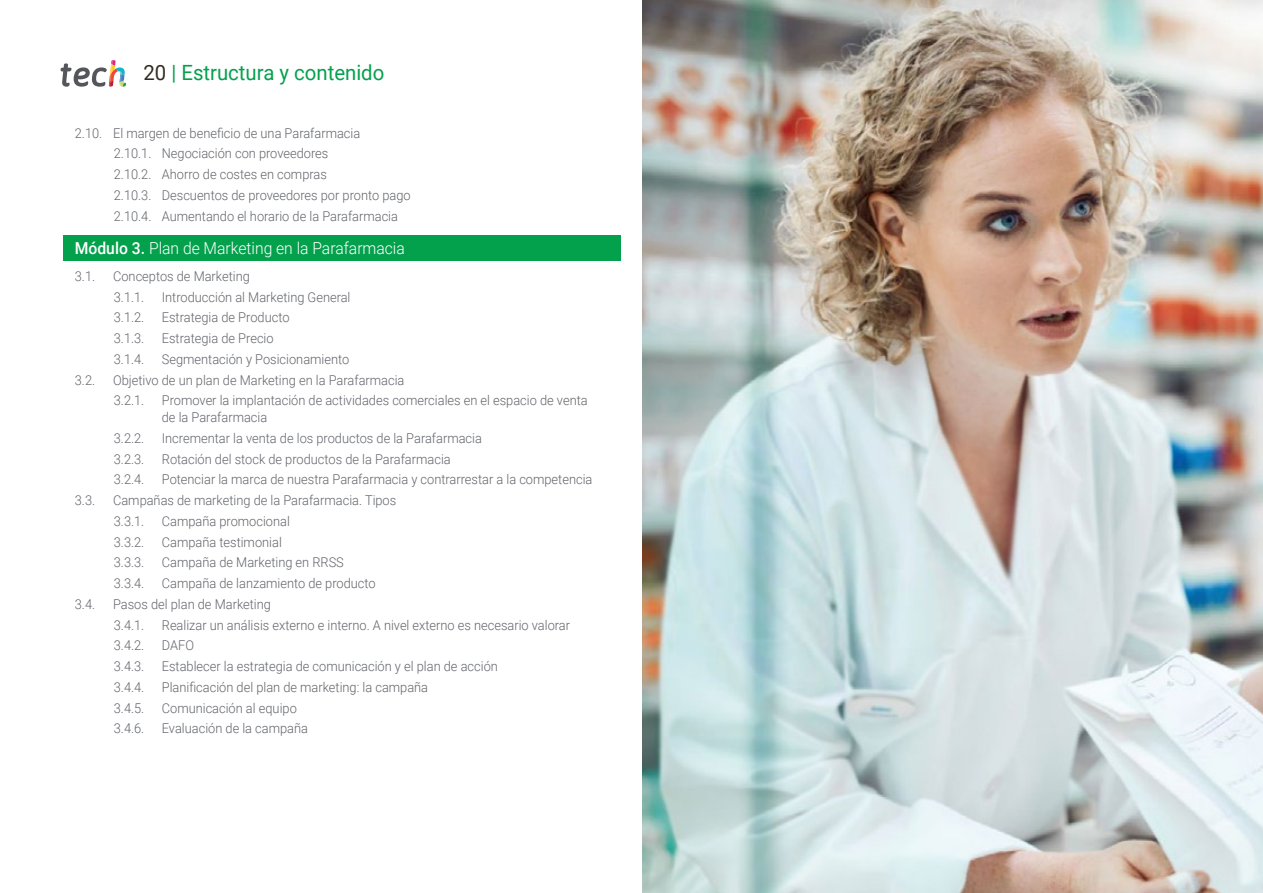
<style>
.page{position:relative;width:1263px;height:893px;background:#fff}
.page>*{position:absolute;margin:0;border:0;box-sizing:border-box;transform-origin:0 0}
.t1{font:21px "Roboto";color:#04a14d}
.t2{font:300 16.5px "Roboto";color:#fff;scale:.95 1}
.t3{font:300 13.5px/20.7px "Roboto";color:#61646a;scale:.95 1}
.s1{color:#312e20}
.s2{font-weight:500}
</style>
<div class="page">
<svg style="left:61px;top:60px;width:65px;height:27px"></svg>
<div style="left:64px;top:235px;width:557px;height:25px;background:#04a14d"></div>
<img style="left:642px;top:0;width:621px;height:893px">
<h1 class="t1" style="left:144px;top:57px;width:242px"><span class="s1">20</span> | Estructura y contenido</h1>
<p class="t3" style="left:114px;top:122px;width:314px;text-indent:-39px">2.10. El margen de beneficio de una Parafarmacia<br>2.10.1. Negociación con proveedores<br>2.10.2. Ahorro de costes en compras<br>2.10.3. Descuentos de proveedores por pronto pago 2.10.4. Aumentando el horario de la Parafarmacia</p>
<p class="t2" style="left:75px;top:236px;width:349px"><span class="s2">Módulo 3.</span> Plan de Marketing en la Parafarmacia</p>
<p class="t3" style="left:75px;top:265px;width:23px">3.1.</p>
<p class="t3" style="left:113px;top:265px;width:145px">Conceptos de Marketing<br>3.1.1.</p>
<p class="t3" style="left:162px;top:286px;width:200px">Introducción al Marketing General</p>
<p class="t3" style="left:114px;top:307px;width:34px">3.1.2.</p>
<p class="t3" style="left:162px;top:307px;width:136px">Estrategia de Producto</p>
<p class="t3" style="left:114px;top:328px;width:34px">3.1.3.</p>
<p class="t3" style="left:162px;top:328px;width:119px">Estrategia de Precio</p>
<p class="t3" style="left:114px;top:348px;width:34px">3.1.4.</p>
<p class="t3" style="left:162px;top:348px;width:199px">Segmentación y Posicionamiento</p>
<p class="t3" style="left:75px;top:369px;width:23px">3.2.</p>
<p class="t3" style="left:113px;top:369px;width:308px">Objetivo de un plan de Marketing en la Parafarmacia<br>3.2.1.</p>
<p class="t3" style="left:162px;top:392px;width:450px;line-height:16.5px">Promover la implantación de actividades comerciales en el espacio de venta de la Parafarmacia</p>
<p class="t3" style="left:114px;top:427px;width:34px">3.2.2.</p>
<p class="t3" style="left:162px;top:427px;width:338px">Incrementar la venta de los productos de la Parafarmacia</p>
<p class="t3" style="left:114px;top:448px;width:34px">3.2.3.</p>
<p class="t3" style="left:162px;top:448px;width:306px">Rotación del stock de productos de la Parafarmacia</p>
<p class="t3" style="left:114px;top:469px;width:34px">3.2.4.</p>
<p class="t3" style="left:162px;top:469px;width:455px">Potenciar la marca de nuestra Parafarmacia y contrarrestar a la competencia</p>
<p class="t3" style="left:75px;top:489px;width:23px">3.3.</p>
<p class="t3" style="left:113px;top:489px;width:300px">Campañas de marketing de la Parafarmacia. Tipos<br>3.3.1.</p>
<p class="t3" style="left:162px;top:510px;width:136px">Campaña promocional</p>
<p class="t3" style="left:114px;top:531px;width:34px">3.3.2.</p>
<p class="t3" style="left:162px;top:531px;width:128px">Campaña testimonial</p>
<p class="t3" style="left:114px;top:552px;width:34px">3.3.3.</p>
<p class="t3" style="left:162px;top:552px;width:193px">Campaña de Marketing en RRSS</p>
<p class="t3" style="left:114px;top:572px;width:34px">3.3.4.</p>
<p class="t3" style="left:162px;top:572px;width:227px">Campaña de lanzamiento de producto</p>
<p class="t3" style="left:75px;top:593px;width:23px">3.4.</p>
<p class="t3" style="left:113px;top:593px;width:168px">Pasos del plan de Marketing<br>3.4.1.</p>
<p class="t3" style="left:162px;top:614px;width:431px">Realizar un análisis externo e interno. A nivel externo es necesario valorar</p>
<p class="t3" style="left:114px;top:635px;width:34px">3.4.2.</p>
<p class="t3" style="left:162px;top:635px;width:35px">DAFO</p>
<p class="t3" style="left:114px;top:655px;width:34px">3.4.3.</p>
<p class="t3" style="left:162px;top:655px;width:355px">Establecer la estrategia de comunicación y el plan de acción</p>
<p class="t3" style="left:114px;top:676px;width:34px">3.4.4.</p>
<p class="t3" style="left:162px;top:676px;width:282px">Planificación del plan de marketing: la campaña</p>
<p class="t3" style="left:114px;top:697px;width:34px">3.4.5.</p>
<p class="t3" style="left:162px;top:697px;width:144px">Comunicación al equipo</p>
<p class="t3" style="left:114px;top:718px;width:34px">3.4.6.</p>
<p class="t3" style="left:162px;top:718px;width:155px">Evaluación de la campaña</p>
</div>
